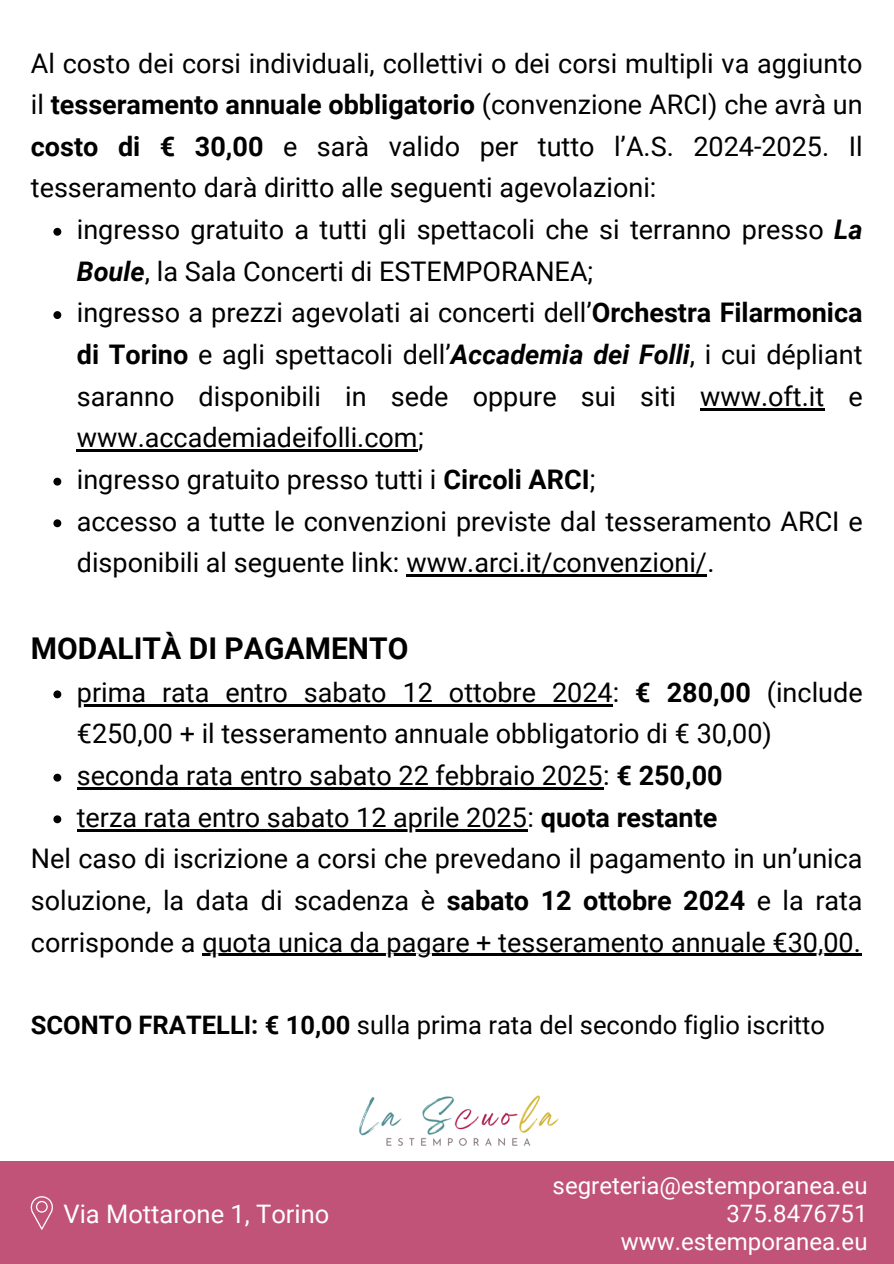
<style>
.page{position:relative;width:894px;height:1264px;background:#fff}
.page>*{position:absolute;margin:0;border:0;box-sizing:border-box;transform-origin:0 0}
.t1{font:700 30px "Roboto";color:#000}
.t2{font:27px/41.7px "Roboto";color:#000;text-align:justify}
.t3{font:25.5px "Roboto";color:#000}
.t4{font:25.5px "Roboto";color:#fff}
.t5{font:24px "Roboto";color:#fff}
.s1{font-weight:700}
.s2{font-weight:700;font-style:italic}
</style>
<div class="page">
<svg style="left:53px;top:228px;width:8px;height:8px"></svg>
<svg style="left:53px;top:311px;width:8px;height:8px"></svg>
<hr style="left:700px;top:408px;width:124px;height:2px;background:#000">
<hr style="left:77px;top:449px;width:341px;height:3px;background:#000">
<svg style="left:53px;top:477px;width:8px;height:8px"></svg>
<svg style="left:53px;top:519px;width:8px;height:8px"></svg>
<hr style="left:406px;top:574px;width:301px;height:2px;background:#000">
<svg style="left:53px;top:690px;width:8px;height:8px"></svg>
<hr style="left:77px;top:704px;width:535px;height:2px;background:#000">
<svg style="left:53px;top:773px;width:8px;height:8px"></svg>
<hr style="left:77px;top:787px;width:526px;height:2px;background:#000">
<svg style="left:53px;top:815px;width:8px;height:8px"></svg>
<hr style="left:77px;top:828px;width:450px;height:3px;background:#000">
<hr style="left:202px;top:953px;width:659px;height:3px;background:#000">
<div style="left:0;top:1160px;width:893px;height:103px;background:#c15278"></div>
<svg style="left:30px;top:1196px;width:23px;height:33px"></svg>
<img style="left:359px;top:1095px;width:200px;height:51px">
<h2 class="t2" style="left:31px;top:42px;width:833px">Al costo dei corsi individuali, collettivi o dei corsi multipli va aggiunto il <span class="s1">tesseramento annuale obbligatorio</span> (convenzione ARCI) che avrà un <span class="s1">costo di € 30,00</span> e sarà valido per tutto l’A.S. 2024-2025. Il tesseramento darà diritto alle seguenti agevolazioni:</h2>
<p class="t2" style="left:77px;top:209px;width:787px">ingresso gratuito a tutti gli spettacoli che si terranno presso <span class="s2">La<br>Boule</span>, la Sala Concerti di ESTEMPORANEA;</p>
<p class="t2" style="left:77px;top:292px;width:787px">ingresso a prezzi agevolati ai concerti dell’<span class="s1">Orchestra Filarmonica di Torino</span> e agli spettacoli dell’<span class="s2">Accademia dei Folli</span>, i cui dépliant saranno disponibili in sede oppure sui siti www.oft.it e www.accademiadeifolli.com;</p>
<p class="t2" style="left:77px;top:459px;width:520px">ingresso gratuito presso tutti i <span class="s1">Circoli ARCI</span>;</p>
<p class="t2" style="left:77px;top:500px;width:787px">accesso a tutte le convenzioni previste dal tesseramento ARCI e disponibili al seguente link: www.arci.it/convenzioni/.</p>
<h1 class="t1" style="left:31px;top:631px;width:379px">MODALITÀ DI PAGAMENTO</h1>
<p class="t2" style="left:77px;top:671px;width:787px">prima rata entro sabato 12 ottobre 2024: <span class="s1">€ 280,00</span> (include €250,00 + il tesseramento annuale obbligatorio di € 30,00)</p>
<p class="t2" style="left:77px;top:755px;width:647px">seconda rata entro sabato 22 febbraio 2025: <span class="s1">€ 250,00</span></p>
<p class="t2" style="left:77px;top:796px;width:642px">terza rata entro sabato 12 aprile 2025: <span class="s1">quota restante</span></p>
<h2 class="t2" style="left:31px;top:838px;width:833px">Nel caso di iscrizione a corsi che prevedano il pagamento in un’unica soluzione, la data di scadenza è <span class="s1">sabato 12 ottobre 2024</span> e la rata corrisponde a quota unica da pagare + tesseramento annuale €30,00.</h2>
<p class="t3" style="left:31px;top:1010px;width:795px"><span class="s1">SCONTO FRATELLI: € 10,00</span> sulla prima rata del secondo figlio iscritto</p>
<p class="t4" style="left:63px;top:1199px;width:267px">Via Mottarone 1, Torino</p>
<p class="t5" style="left:552px;top:1171px;width:316px">segreteria@estemporanea.eu</p>
<p class="t5" style="left:726px;top:1199px;width:143px">375.8476751</p>
<p class="t5" style="left:620px;top:1227px;width:248px">www.estemporanea.eu</p>
</div>
